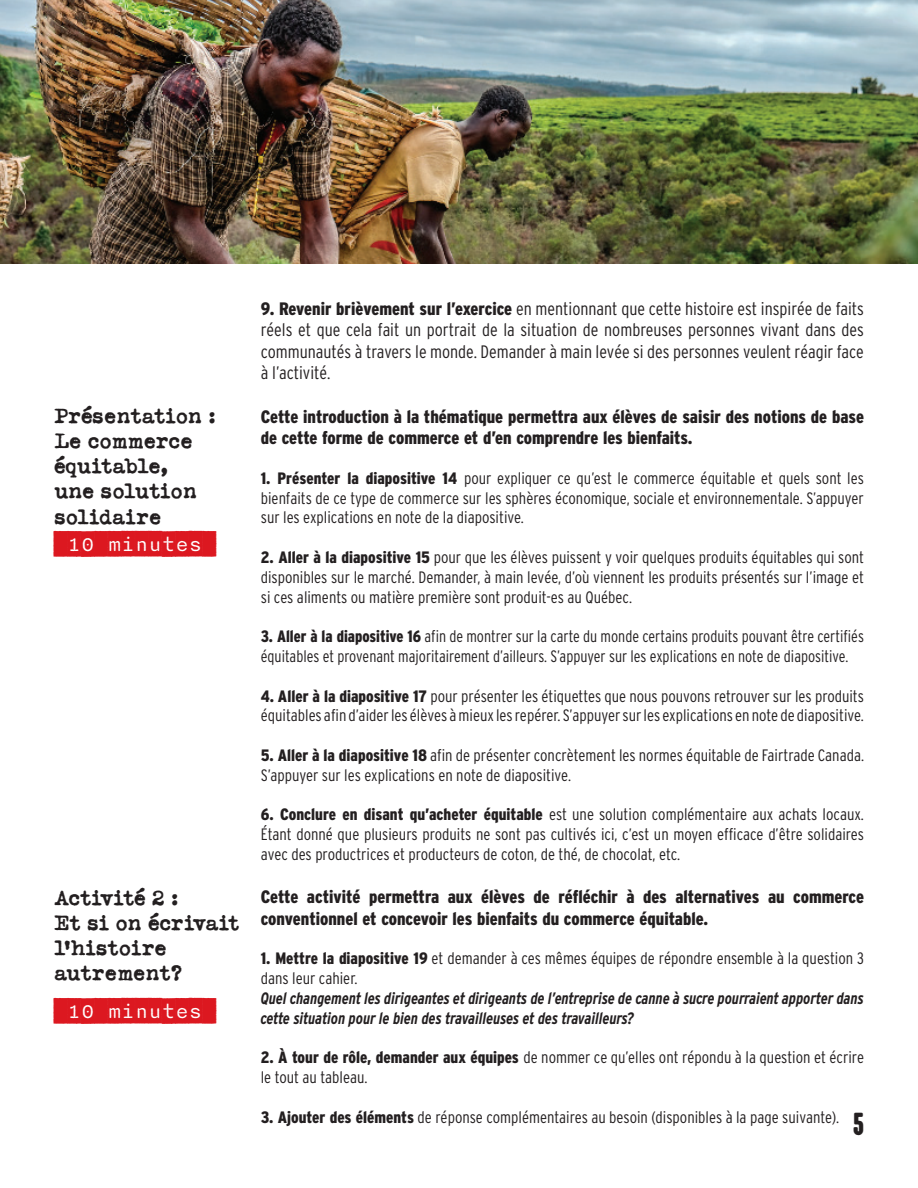
<style>
.page{position:relative;width:918px;height:1188px;background:#fff}
.page>*{position:absolute;margin:0;border:0;box-sizing:border-box;transform-origin:0 0}
.t1{font:900 27px "Aptly";color:#231f20}
.t2{font:22.5px "Nitti Typewriter Cameo";color:#dc1820}
.t3{font:700 21px/25.2px "Typeka";color:#231f20}
.t4{font:900 18px/21.6px "Interstate Condensed";color:#231f20}
.t5{font:300 18px/21.6px "Interstate Condensed";color:#231f20;text-align:justify}
.t6{font:300 16.5px/19.8px "Interstate Condensed";color:#231f20}
.t7{font:300 16.5px/19.8px "Interstate Condensed";color:#231f20;scale:.96 1}
.t8{font:italic 700 16.5px/19.8px "Interstate Condensed";color:#231f20;scale:.94 1}
.s1{font-weight:900}
</style>
<div class="page">
<img style="left:0;top:0;width:918px;height:264px">
<p class="t3" style="left:54px;top:402px;width:163px">Présentation :<br>Le commerce équitable,<br>une solution solidaire</p>
<h2 class="t2" style="left:68px;top:529px;width:136px">10 MINUTES</h2>
<p class="t3" style="left:54px;top:884px;width:187px">Activité 2 :<br>Et si on écrivait l’histoire autrement?</p>
<h2 class="t2" style="left:68px;top:996px;width:136px">10 MINUTES</h2>
<p class="t5" style="left:261px;top:297px;width:605px"><span class="s1">9. Revenir brièvement sur l’exercice</span> en mentionnant que cette histoire est inspirée de faits réels et que cela fait un portrait de la situation de nombreuses personnes vivant dans des communautés à travers le monde. Demander à main levée si des personnes veulent réagir face à l’activité.</p>
<p class="t4" style="left:261px;top:405px;width:605px">Cette introduction à la thématique permettra aux élèves de saisir des notions de base de cette forme de commerce et d’en comprendre les bienfaits.</p>
<p class="t6" style="left:261px;top:468px;width:605px;text-align:justify"><span class="s1">1. Présenter la diapositive 14</span> pour expliquer ce qu’est le commerce équitable et quels sont les bienfaits de ce type de commerce sur les sphères économique, sociale et environnementale. S’appuyer sur les explications en note de la diapositive.</p>
<p class="t6" style="left:261px;top:547px;width:605px;text-align:justify"><span class="s1">2. Aller à la diapositive 15</span> pour que les élèves puissent y voir quelques produits équitables qui sont disponibles sur le marché. Demander, à main levée, d’où viennent les produits présentés sur l’image et si ces aliments ou matière première sont produit-es au Québec.</p>
<p class="t7" style="left:261px;top:626px;width:630px"><span class="s1">3. Aller à la diapositive 16</span> afin de montrer sur la carte du monde certains produits pouvant être certifiés équitables et provenant majoritairement d’ailleurs. S’appuyer sur les explications en note de diapositive.</p>
<p class="t6" style="left:261px;top:686px;width:605px"><span class="s1">4. Aller à la diapositive 17</span> pour présenter les étiquettes que nous pouvons retrouver sur les produits équitables afin d’aider les élèves à mieux les repérer. S’appuyer sur les explications en note de diapositive.</p>
<p class="t6" style="left:261px;top:745px;width:605px"><span class="s1">5. Aller à la diapositive 18</span> afin de présenter concrètement les normes équitable de Fairtrade Canada.<br>S’appuyer sur les explications en note de diapositive.</p>
<p class="t6" style="left:261px;top:805px;width:605px;text-align:justify"><span class="s1">6. Conclure en disant qu’acheter équitable</span> est une solution complémentaire aux achats locaux.<br>Étant donné que plusieurs produits ne sont pas cultivés ici, c’est un moyen efficace d’être solidaires avec des productrices et producteurs de coton, de thé, de chocolat, etc.</p>
<p class="t4" style="left:261px;top:886px;width:605px">Cette activité permettra aux élèves de réfléchir à des alternatives au commerce conventionnel et concevoir les bienfaits du commerce équitable.</p>
<p class="t6" style="left:261px;top:949px;width:605px"><span class="s1">1. Mettre la diapositive 19</span> et demander à ces mêmes équipes de répondre ensemble à la question 3 dans leur cahier.</p>
<p class="t8" style="left:261px;top:988px;width:643px">Quel changement les dirigeantes et dirigeants de l’entreprise de canne à sucre pourraient apporter dans cette situation pour le bien des travailleuses et des travailleurs?</p>
<p class="t6" style="left:261px;top:1048px;width:605px"><span class="s1">2. À tour de rôle, demander aux équipes</span> de nommer ce qu’elles ont répondu à la question et écrire le tout au tableau.</p>
<p class="t6" style="left:261px;top:1107px;width:580px"><span class="s1">3. Ajouter des éléments</span> de réponse complémentaires au besoin (disponibles à la page suivante).</p>
<h1 class="t1" style="left:853px;top:1107px;width:12px">5</h1>
</div>
